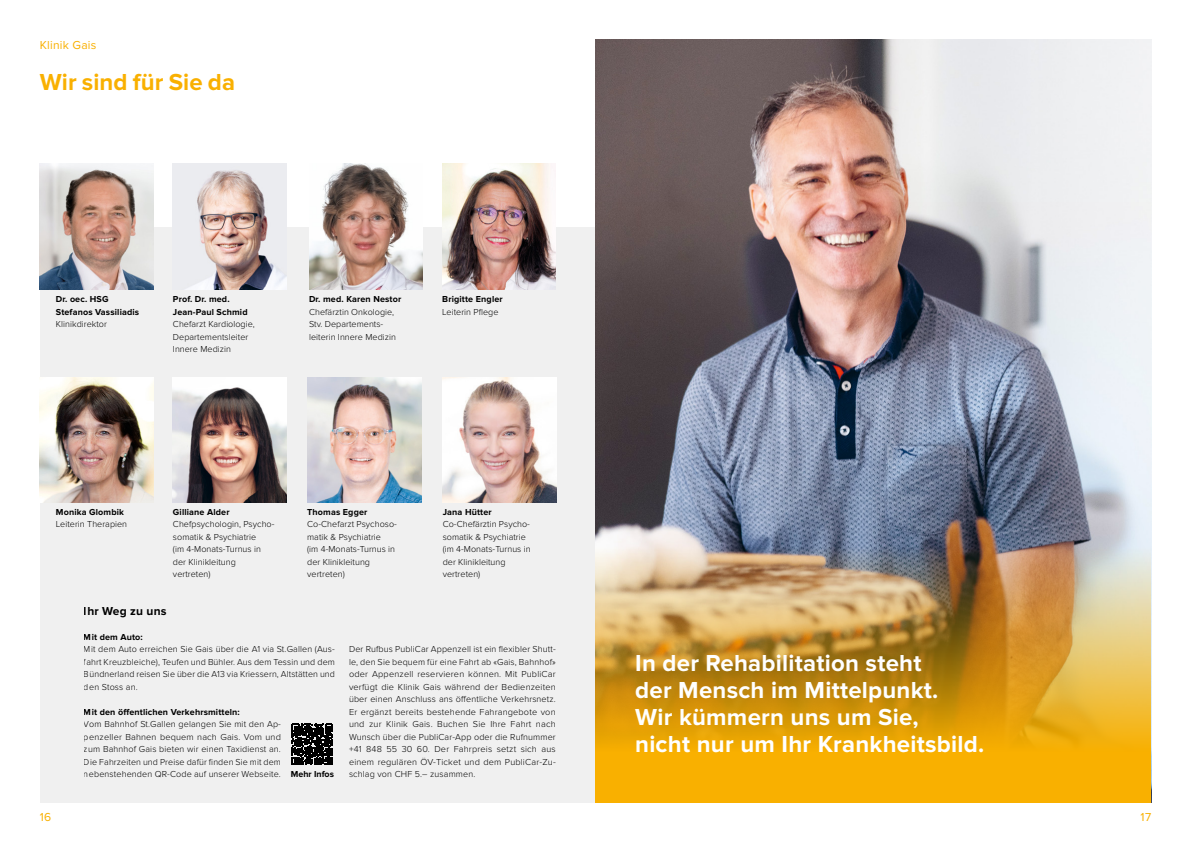
<style>
.page{position:relative;width:1191px;height:842px;background:#fff}
.page>*{position:absolute;margin:0;border:0;box-sizing:border-box;transform-origin:0 0}
.t1{font:700 24px/27px "Proxima Nova";letter-spacing:.01em;color:#fff}
.t2{font:700 24px "Proxima Nova";letter-spacing:.005em;color:#f9b000}
.t3{font:12px "Proxima Nova";letter-spacing:.02em;color:#f9b000}
.t4{font:700 12px "Proxima Nova";letter-spacing:.015em;color:#000}
.t5{font:300 9px/12.5px "Proxima Nova";letter-spacing:.005em;color:#000}
.t6{font:700 9px/12.5px "Proxima Nova";letter-spacing:.015em;color:#000}
</style>
<div class="page">
<div style="left:40px;top:227px;width:1110px;height:575px;background:#f0f0f0"></div>
<img style="left:595px;top:40px;width:556px;height:162px">
<img style="left:595px;top:202px;width:556px;height:600px">
<img style="left:173px;top:377px;width:113px;height:125px">
<img style="left:309px;top:164px;width:113px;height:125px">
<img style="left:442px;top:164px;width:114px;height:125px">
<img style="left:443px;top:377px;width:113px;height:125px">
<img style="left:40px;top:164px;width:113px;height:125px">
<img style="left:173px;top:164px;width:113px;height:125px">
<img style="left:307px;top:377px;width:114px;height:125px">
<svg style="left:292px;top:724px;width:41px;height:41px;background:#222"></svg>
<img style="left:40px;top:377px;width:113px;height:125px">
<h2 class="t3" style="left:40px;top:36px;width:58px">Klinik Gais</h2>
<h1 class="t2" style="left:40px;top:68px;width:197px">Wir sind für Sie da</h1>
<p class="t6" style="left:56px;top:293px;width:85px">Dr. oec. HSG<br>Stefanos Vassiliadis</p>
<p class="t5" style="left:56px;top:318px;width:53px">Klinikdirektor</p>
<p class="t6" style="left:173px;top:293px;width:76px">Prof. Dr. med.<br>Jean-Paul Schmid</p>
<p class="t5" style="left:173px;top:318px;width:83px">Chefarzt Kardiologie,<br>Departementsleiter<br>Innere Medizin</p>
<p class="t6" style="left:309px;top:293px;width:94px">Dr. med. Karen Nestor</p>
<p class="t5" style="left:309px;top:306px;width:88px">Chefärztin Onkologie,<br>Stv. Departements&shy;leiterin Innere Medizin</p>
<p class="t6" style="left:442px;top:293px;width:62px">Brigitte Engler</p>
<p class="t5" style="left:442px;top:306px;width:58px">Leiterin Pflege</p>
<p class="t6" style="left:56px;top:506px;width:70px">Monika Glombik</p>
<p class="t5" style="left:56px;top:518px;width:73px">Leiterin Therapien</p>
<p class="t6" style="left:173px;top:506px;width:58px">Gilliane Alder</p>
<p class="t5" style="left:173px;top:518px;width:101px">Chefpsychologin, Psycho-- somatik &amp; Psychiatrie<br>(im 4-Monats-Turnus in der Klinikleitung vertreten)</p>
<p class="t6" style="left:307px;top:506px;width:62px">Thomas Egger</p>
<p class="t5" style="left:307px;top:518px;width:91px">Co-Chefarzt Psychoso&shy;matik &amp; Psychiatrie<br>(im 4-Monats-Turnus in der Klinikleitung vertreten)</p>
<p class="t6" style="left:443px;top:506px;width:51px">Jana Hütter</p>
<p class="t5" style="left:443px;top:518px;width:89px">Co-Chefärztin Psycho&shy;somatik &amp; Psychiatrie (im 4-Monats-Turnus in der Klinikleitung vertreten)</p>
<h2 class="t4" style="left:84px;top:604px;width:84px">Ihr Weg zu uns</h2>
<p class="t6" style="left:84px;top:631px;width:60px">Mit dem Auto:</p>
<p class="t5" style="left:84px;top:643px;width:253px;text-align:justify">Mit dem Auto erreichen Sie Gais über die A1 via St.Gallen (Aus&shy;fahrt Kreuzbleiche), Teufen und Bühler. Aus dem Tessin und dem Bündnerland reisen Sie über die A13 via Kriessern, Altstätten und den Stoss an.</p>
<p class="t6" style="left:84px;top:706px;width:157px">Mit den öffentlichen Verkehrsmitteln:</p>
<p class="t5" style="left:84px;top:718px;width:199px;text-align:justify">Vom Bahnhof St.Gallen gelangen Sie mit den Ap&shy;penzeller Bahnen bequem nach Gais. Vom und zum Bahnhof Gais bieten wir einen Taxidienst an.<br>Die Fahrzeiten und Preise dafür finden Sie mit dem nebenstehenden QR-Code auf unserer Webseite.</p>
<p class="t5" style="left:349px;top:643px;width:208px;text-align:justify">Der Rufbus PubliCar Appenzell ist ein flexibler Shutt&shy;le, den Sie bequem für eine Fahrt ab «Gais, Bahnhof» oder Appenzell reservieren können. Mit PubliCar verfügt die Klinik Gais während der Bedienzeiten über einen Anschluss ans öffentliche Verkehrsnetz.<br>Er ergänzt bereits bestehende Fahrangebote von und zur Klinik Gais. Buchen Sie Ihre Fahrt nach Wunsch über die PubliCar-App oder die Rufnummer +41 848 55 30 60. Der Fahrpreis setzt sich aus einem regulären ÖV-Ticket und dem PubliCar-Zu-</p>
<p class="t6" style="left:291px;top:768px;width:45px">Mehr Infos</p>
<p class="t5" style="left:349px;top:768px;width:128px">schlag von CHF 5.– zusammen.</p>
<h1 class="t1" style="left:635px;top:650px;width:350px">In der Rehabilitation steht<br>der Mensch im Mittelpunkt.<br>Wir kümmern uns um Sie,<br>nicht nur um Ihr Krankheitsbild.</h1>
<h2 class="t3" style="left:40px;top:807px;width:13px">16</h2>
<h2 class="t3" style="left:1140px;top:807px;width:12px">17</h2>
</div>
